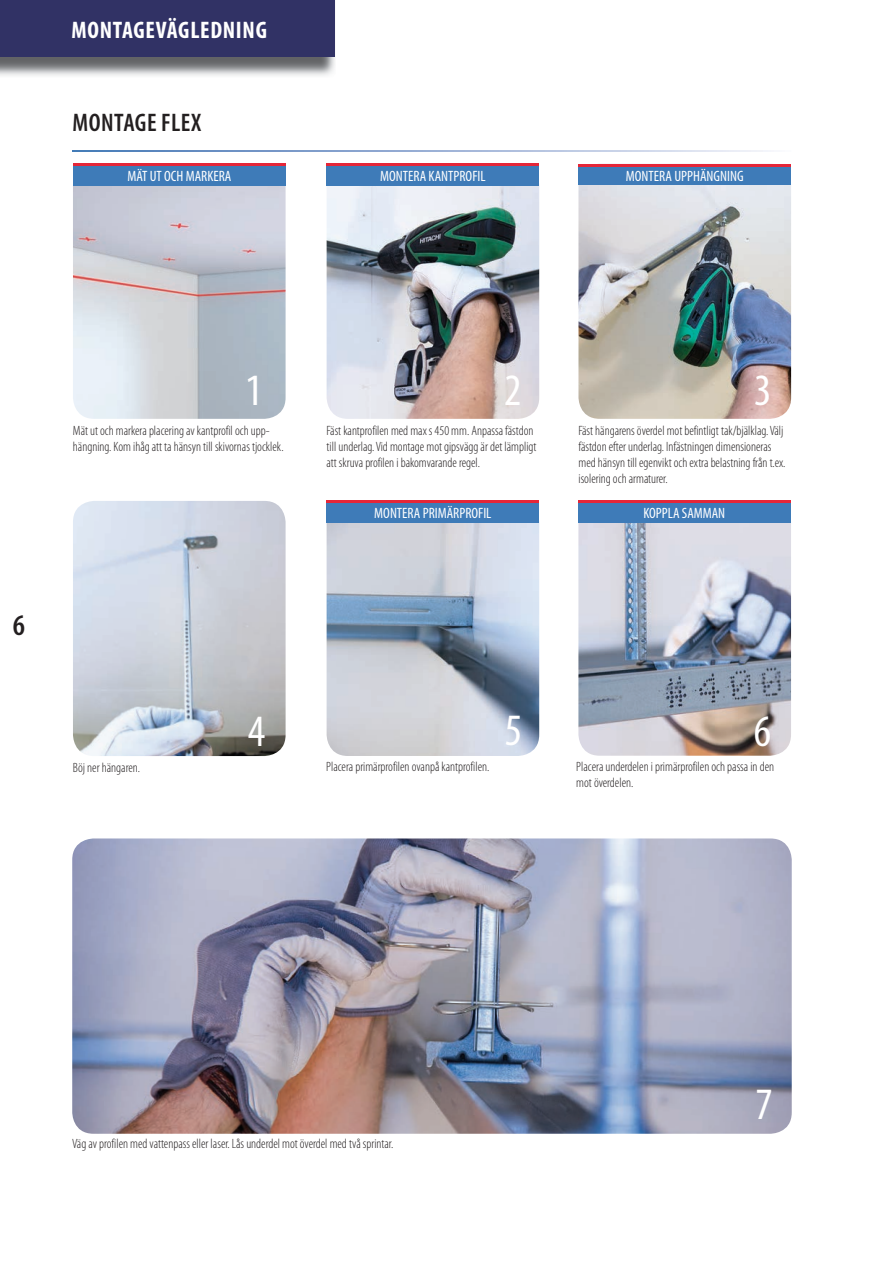
<style>
.page{position:relative;width:893px;height:1263px;background:#fff}
.page>*{position:absolute;margin:0;border:0;box-sizing:border-box;transform-origin:0 0}
.t1{font:condensed 45px "Myriad Pro";color:#fff}
.t2{font:600 condensed 30px "Myriad Pro";color:#231f20}
.t3{font:600 condensed 25.5px "Myriad Pro";letter-spacing:.02em;color:#fff}
.t4{font:600 condensed 25.5px "Myriad Pro";letter-spacing:.02em;color:#231f20}
.t5{font:700 condensed 24px "Myriad Pro";letter-spacing:.03em;color:#fff}
.t6{font:condensed 15px "Myriad Pro";color:#fff}
.t7{font:300 condensed 13.5px/16.2px "Myriad Pro";color:#231f20}
</style>
<div class="page">
<img style="left:327px;top:186px;width:212px;height:233px">
<img style="left:578px;top:185px;width:213px;height:234px">
<img style="left:327px;top:523px;width:212px;height:233px">
<div style="left:327px;top:166px;width:212px;height:20px;background:#3e7bb8"></div>
<div style="left:578px;top:165px;width:213px;height:20px;background:#3e7bb8"></div>
<div style="left:327px;top:503px;width:212px;height:20px;background:#3e7bb8"></div>
<hr style="left:578px;top:164px;width:213px;height:2px;background:#e52638">
<hr style="left:327px;top:164px;width:212px;height:2px;background:#e52638">
<hr style="left:327px;top:501px;width:212px;height:2px;background:#e52638">
<img style="left:73px;top:186px;width:213px;height:233px">
<div style="left:73px;top:166px;width:213px;height:20px;background:#3e7bb8"></div>
<hr style="left:73px;top:164px;width:213px;height:2px;background:#e52638">
<img style="left:73px;top:501px;width:213px;height:255px">
<img style="left:578px;top:500px;width:213px;height:256px">
<img style="left:72px;top:838px;width:720px;height:296px">
<div style="left:578px;top:503px;width:213px;height:20px;background:#3e7bb8"></div>
<hr style="left:578px;top:501px;width:213px;height:2px;background:#e52638">
<img style="left:0;top:0;width:336px;height:75px">
<div style="left:0;top:0;width:334px;height:56px;background:#313265"></div>
<svg style="left:73px;top:150px;width:698px;height:2px"></svg>
<h3 class="t5" style="left:71px;top:15px;width:197px">MONTAGEVÄGLEDNING</h3>
<h3 class="t3" style="left:73px;top:15px;width:197px">MONTAGEVÄGLEDNING</h3>
<h3 class="t4" style="left:73px;top:107px;width:130px">MONTAGE FLEX</h3>
<p class="t6" style="left:128px;top:167px;width:105px">MÄT UT OCH MARKERA</p>
<p class="t6" style="left:380px;top:167px;width:107px">MONTERA KANTPROFIL</p>
<p class="t6" style="left:626px;top:167px;width:119px">MONTERA UPPHÄNGNING</p>
<h2 class="t2" style="left:13px;top:606px;width:14px">6</h2>
<h1 class="t1" style="left:245px;top:363px;width:19px">1</h1>
<p class="t7" style="left:73px;top:422px;width:212px">Mät ut och markera placering av kantprofil och upp&shy;hängning. Kom ihåg att ta hänsyn till skivornas tjocklek.</p>
<h1 class="t1" style="left:504px;top:363px;width:19px">2</h1>
<h1 class="t1" style="left:754px;top:363px;width:19px">3</h1>
<p class="t7" style="left:327px;top:422px;width:211px">Fäst kantprofilen med max s 450 mm. Anpassa fästdon till underlag. Vid montage mot gipsvägg är det lämpligt att skruva profilen i bakomvarande regel.</p>
<p class="t7" style="left:578px;top:422px;width:209px">Fäst hängarens överdel mot befintligt tak/bjälklag. Välj fästdon efter underlag. Infästningen dimensioneras med hänsyn till egenvikt och extra belastning från t.ex. isolering och armaturer.</p>
<p class="t6" style="left:374px;top:504px;width:119px">MONTERA PRIMÄRPROFIL</p>
<p class="t6" style="left:643px;top:504px;width:83px">KOPPLA SAMMAN</p>
<p class="t7" style="left:73px;top:759px;width:69px">Böj ner hängaren.</p>
<h1 class="t1" style="left:248px;top:704px;width:19px">4</h1>
<p class="t7" style="left:326px;top:759px;width:165px">Placera primärprofilen ovanpå kantprofilen.</p>
<h1 class="t1" style="left:505px;top:703px;width:19px">5</h1>
<h1 class="t1" style="left:754px;top:704px;width:19px">6</h1>
<p class="t7" style="left:576px;top:759px;width:199px">Placera underdelen i primärprofilen och passa in den mot överdelen.</p>
<p class="t7" style="left:72px;top:1135px;width:323px">Väg av profilen med vattenpass eller laser. Lås underdel mot överdel med två sprintar.</p>
<h1 class="t1" style="left:756px;top:1076px;width:19px">7</h1>
</div>
